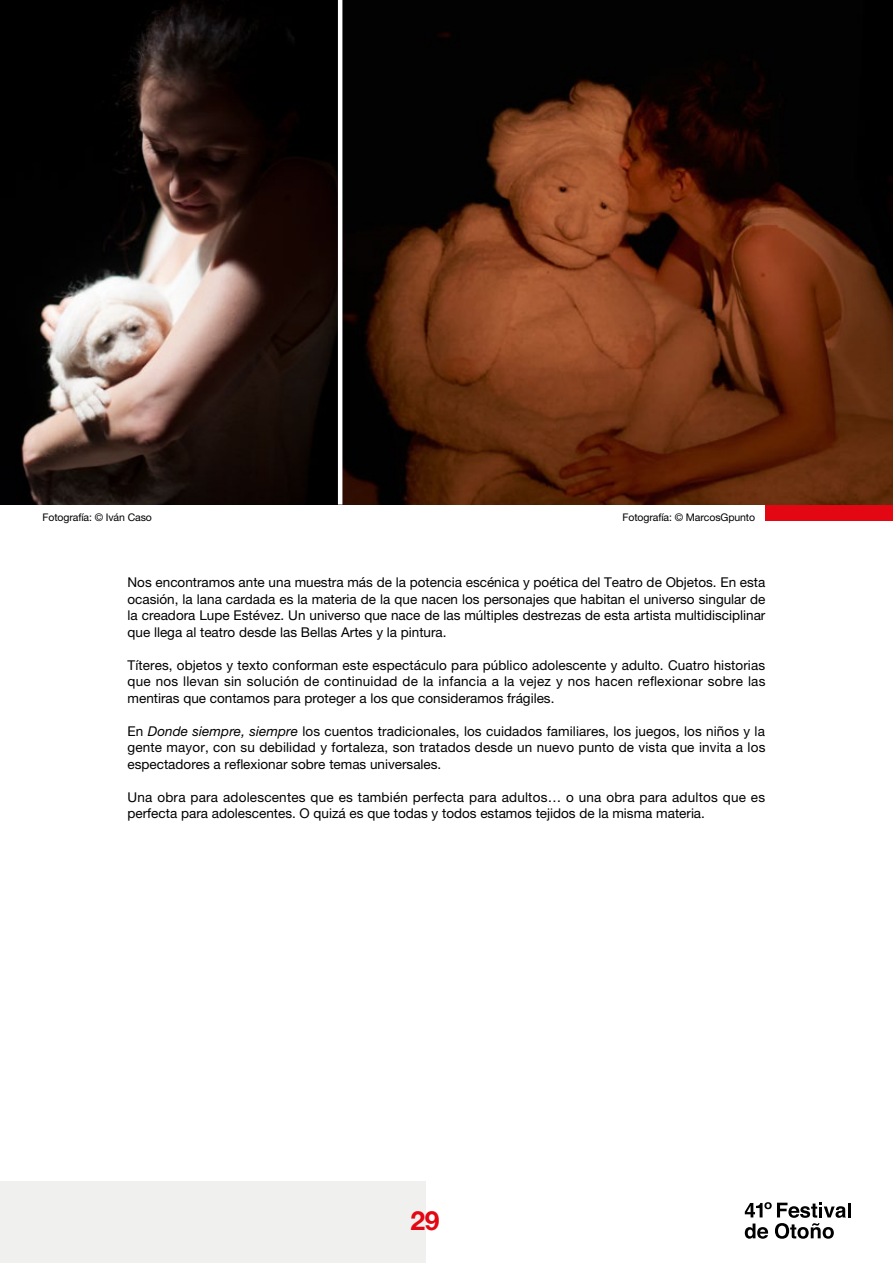
<style>
.page{position:relative;width:893px;height:1263px;background:#fff}
.page>*{position:absolute;margin:0;border:0;box-sizing:border-box;transform-origin:0 0}
.t1{font:700 26.55px "Helvetica Neue LT Pro";color:#e30613}
.t2{font:13.5px/16.5px "Helvetica Neue LT Pro";color:#000;text-align:justify}
.t3{font:10.5px "Helvetica Neue LT Pro";letter-spacing:-.01em;color:#000}
.s1{font-style:italic}
</style>
<div class="page">
<div style="left:0;top:1181px;width:425px;height:82px;background:#f0f0ef"></div>
<div style="left:765px;top:456px;width:128px;height:65px;background:#e30613"></div>
<img style="left:0;top:0;width:893px;height:505px">
<hr style="left:338px;top:0;width:4px;height:505px;background:#fff">
<hr style="left:848px;top:1203px;width:3px;height:14px;background:#000">
<svg style="left:745px;top:1202px;width:101px;height:37px"></svg>
<p class="t3" style="left:43px;top:511px;width:111px">Fotografía: © Iván Caso</p>
<p class="t3" style="left:623px;top:511px;width:134px">Fotografía: © MarcosGpunto</p>
<p class="t2" style="left:128px;top:574px;width:639px">Nos encontramos ante una muestra más de la potencia escénica y poética del Teatro de Objetos. En esta ocasión, la lana cardada es la materia de la que nacen los personajes que habitan el universo singular de la creadora Lupe Estévez. Un universo que nace de las múltiples destrezas de esta artista multidisciplinar que llega al teatro desde las Bellas Artes y la pintura.</p>
<p class="t2" style="left:128px;top:656px;width:639px">Títeres, objetos y texto conforman este espectáculo para público adolescente y adulto. Cuatro historias que nos llevan sin solución de continuidad de la infancia a la vejez y nos hacen reflexionar sobre las mentiras que contamos para proteger a los que consideramos frágiles.</p>
<p class="t2" style="left:128px;top:722px;width:639px">En <span class="s1">Donde siempre, siempre</span> los cuentos tradicionales, los cuidados familiares, los juegos, los niños y la gente mayor, con su debilidad y fortaleza, son tratados desde un nuevo punto de vista que invita a los espectadores a reflexionar sobre temas universales.</p>
<p class="t2" style="left:128px;top:788px;width:639px">Una obra para adolescentes que es también perfecta para adultos… o una obra para adultos que es perfecta para adolescentes. O quizá es que todas y todos estamos tejidos de la misma materia.</p>
<h1 class="t1" style="left:411px;top:1204px;width:30px">29</h1>
</div>
